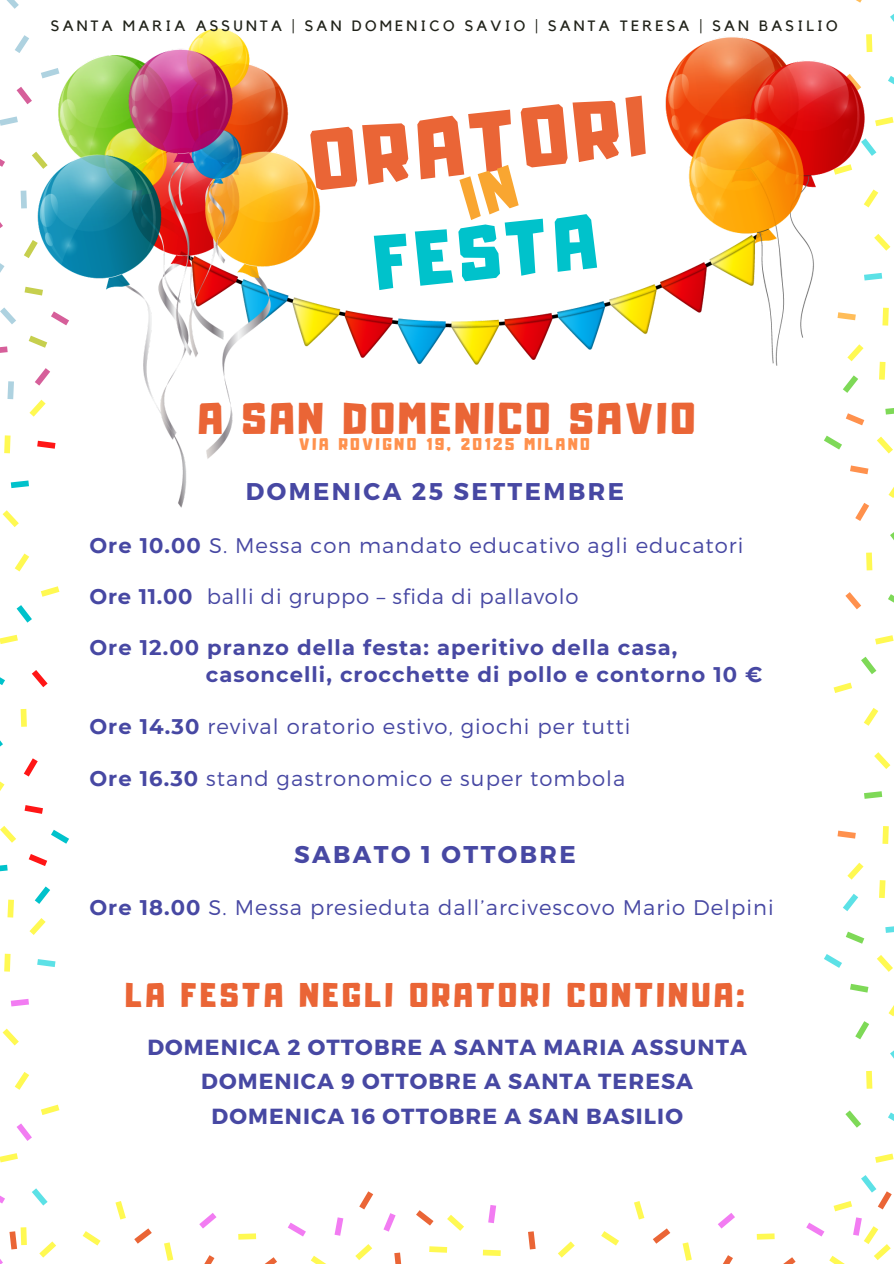
<style>
.page{position:relative;width:894px;height:1264px;background:#fff}
.page>*{position:absolute;margin:0;border:0;box-sizing:border-box;transform-origin:0 0}
.t1{font:74.85px "Adumu";color:#ea6536}
.t2{font:68.1px "Adumu";color:#00c2cb}
.t3{font:39.15px "Adumu";letter-spacing:.1em;color:#ea6536}
.t4{font:30.15px "Adumu";letter-spacing:.125em;color:#ea6536}
.t5{font:700 24.15px "Montserrat";letter-spacing:.1em;color:#4748a3}
.t6{font:700 21.9px/34.7px "Montserrat";letter-spacing:.05em;color:#4748a3;text-align:center}
.t7{font:300 21.15px "Montserrat";letter-spacing:.05em;color:#4748a3}
.t8{font:700 21.15px/26.5px "Montserrat";letter-spacing:.05em;color:#4748a3}
.t9{font:15px "Kollektif";letter-spacing:.21em;color:#202219}
.t10{font:15px "Adumu";letter-spacing:.195em;color:#ff914d}
.s1{font-weight:700}
</style>
<div class="page">
<svg style="left:0;top:677px;width:5px;height:8px"></svg>
<svg style="left:0;top:781px;width:4px;height:10px"></svg>
<svg style="left:0;top:864px;width:8px;height:8px"></svg>
<svg style="left:0;top:826px;width:16px;height:16px"></svg>
<svg style="left:25px;top:805px;width:18px;height:8px"></svg>
<svg style="left:24px;top:758px;width:14px;height:18px"></svg>
<svg style="left:29px;top:854px;width:18px;height:12px"></svg>
<svg style="left:51px;top:830px;width:18px;height:13px"></svg>
<svg style="left:21px;top:709px;width:6px;height:17px"></svg>
<svg style="left:32px;top:670px;width:16px;height:17px"></svg>
<svg style="left:35px;top:886px;width:15px;height:17px"></svg>
<svg style="left:0;top:740px;width:3px;height:7px"></svg>
<svg style="left:7px;top:899px;width:7px;height:18px"></svg>
<svg style="left:0;top:635px;width:18px;height:9px"></svg>
<svg style="left:41px;top:586px;width:18px;height:10px"></svg>
<svg style="left:17px;top:605px;width:15px;height:17px"></svg>
<svg style="left:0;top:1195px;width:5px;height:8px"></svg>
<svg style="left:32px;top:1188px;width:16px;height:17px"></svg>
<svg style="left:0;top:1153px;width:18px;height:9px"></svg>
<svg style="left:15px;top:1072px;width:14px;height:17px"></svg>
<svg style="left:11px;top:999px;width:18px;height:7px"></svg>
<svg style="left:3px;top:1028px;width:16px;height:17px"></svg>
<svg style="left:41px;top:1104px;width:18px;height:11px"></svg>
<svg style="left:17px;top:1123px;width:15px;height:17px"></svg>
<svg style="left:37px;top:959px;width:18px;height:8px"></svg>
<svg style="left:4px;top:953px;width:7px;height:18px"></svg>
<svg style="left:29px;top:918px;width:17px;height:17px"></svg>
<svg style="left:888px;top:594px;width:5px;height:8px"></svg>
<svg style="left:845px;top:592px;width:15px;height:17px"></svg>
<svg style="left:875px;top:635px;width:18px;height:9px"></svg>
<svg style="left:864px;top:708px;width:14px;height:17px"></svg>
<svg style="left:864px;top:791px;width:17px;height:7px"></svg>
<svg style="left:874px;top:752px;width:16px;height:17px"></svg>
<svg style="left:833px;top:682px;width:18px;height:11px"></svg>
<svg style="left:861px;top:656px;width:15px;height:18px"></svg>
<svg style="left:837px;top:830px;width:18px;height:8px"></svg>
<svg style="left:882px;top:826px;width:6px;height:18px"></svg>
<svg style="left:847px;top:862px;width:16px;height:17px"></svg>
<svg style="left:888px;top:1112px;width:5px;height:9px"></svg>
<svg style="left:888px;top:1006px;width:5px;height:10px"></svg>
<svg style="left:885px;top:926px;width:8px;height:6px"></svg>
<svg style="left:877px;top:955px;width:15px;height:16px"></svg>
<svg style="left:850px;top:983px;width:18px;height:9px"></svg>
<svg style="left:855px;top:1021px;width:13px;height:18px"></svg>
<svg style="left:845px;top:931px;width:19px;height:12px"></svg>
<svg style="left:824px;top:954px;width:17px;height:13px"></svg>
<svg style="left:866px;top:1070px;width:6px;height:18px"></svg>
<svg style="left:845px;top:1110px;width:15px;height:17px"></svg>
<svg style="left:843px;top:893px;width:15px;height:18px"></svg>
<svg style="left:890px;top:1051px;width:3px;height:6px"></svg>
<svg style="left:879px;top:880px;width:6px;height:18px"></svg>
<svg style="left:875px;top:1153px;width:18px;height:9px"></svg>
<svg style="left:833px;top:1201px;width:18px;height:10px"></svg>
<svg style="left:723px;top:1255px;width:9px;height:8px"></svg>
<svg style="left:829px;top:1255px;width:14px;height:8px"></svg>
<svg style="left:853px;top:1217px;width:37px;height:43px"></svg>
<svg style="left:806px;top:1222px;width:18px;height:14px"></svg>
<svg style="left:861px;top:1175px;width:30px;height:34px"></svg>
<svg style="left:756px;top:1233px;width:18px;height:6px"></svg>
<svg style="left:718px;top:1213px;width:16px;height:15px"></svg>
<svg style="left:784px;top:1257px;width:11px;height:6px"></svg>
<svg style="left:682px;top:1242px;width:9px;height:18px"></svg>
<svg style="left:601px;top:1231px;width:18px;height:14px"></svg>
<svg style="left:528px;top:1231px;width:7px;height:18px"></svg>
<svg style="left:558px;top:1241px;width:16px;height:16px"></svg>
<svg style="left:634px;top:1201px;width:10px;height:18px"></svg>
<svg style="left:653px;top:1228px;width:17px;height:15px"></svg>
<svg style="left:488px;top:1205px;width:8px;height:18px"></svg>
<svg style="left:482px;top:1249px;width:18px;height:6px"></svg>
<svg style="left:447px;top:1215px;width:17px;height:15px"></svg>
<svg style="left:205px;top:1255px;width:9px;height:8px"></svg>
<svg style="left:310px;top:1256px;width:15px;height:7px"></svg>
<svg style="left:394px;top:1252px;width:7px;height:11px"></svg>
<svg style="left:355px;top:1244px;width:17px;height:16px"></svg>
<svg style="left:334px;top:1217px;width:9px;height:18px"></svg>
<svg style="left:287px;top:1222px;width:19px;height:14px"></svg>
<svg style="left:383px;top:1213px;width:12px;height:18px"></svg>
<svg style="left:359px;top:1191px;width:14px;height:18px"></svg>
<svg style="left:238px;top:1233px;width:18px;height:6px"></svg>
<svg style="left:199px;top:1213px;width:17px;height:15px"></svg>
<svg style="left:416px;top:1210px;width:17px;height:15px"></svg>
<svg style="left:266px;top:1257px;width:11px;height:6px"></svg>
<svg style="left:429px;top:1246px;width:18px;height:6px"></svg>
<svg style="left:164px;top:1242px;width:9px;height:18px"></svg>
<svg style="left:83px;top:1231px;width:18px;height:14px"></svg>
<svg style="left:9px;top:1227px;width:18px;height:22px"></svg>
<svg style="left:39px;top:1241px;width:17px;height:16px"></svg>
<svg style="left:115px;top:1201px;width:11px;height:18px"></svg>
<svg style="left:134px;top:1228px;width:18px;height:15px"></svg>
<img style="left:0;top:0;width:893px;height:572px">
<svg style="left:458px;top:164px;width:62px;height:56px"></svg>
<p class="t9" style="left:51px;top:19px;width:788px">SANTA MARIA ASSUNTA | SAN DOMENICO SAVIO | SANTA TERESA | SAN BASILIO</p>
<h1 class="t1" style="left:308px;top:131px;width:338px;rotate:-6deg">ORATORI</h1>
<h2 class="t2" style="left:372px;top:236px;width:223px;rotate:-6deg">FESTA</h2>
<h3 class="t3" style="left:198px;top:403px;width:498px">A SAN DOMENICO SAVIO</h3>
<p class="t10" style="left:299px;top:438px;width:292px">VIA ROVIGNO 19, 20125 MILANO</p>
<p class="t5" style="left:246px;top:475px;width:379px">DOMENICA 25 SETTEMBRE</p>
<p class="t7" style="left:89px;top:532px;width:655px"><span class="s1">Ore 10.00</span> S. Messa con mandato educativo agli educatori</p>
<p class="t7" style="left:89px;top:582px;width:490px"><span class="s1">Ore 11.00</span> balli di gruppo – sfida di pallavolo</p>
<p class="t8" style="left:206px;top:634px;width:558px;text-indent:-116px">Ore 12.00 pranzo della festa: aperitivo della casa, casoncelli, crocchette di pollo e contorno 10 €</p>
<p class="t7" style="left:89px;top:712px;width:542px"><span class="s1">Ore 14.30</span> revival oratorio estivo, giochi per tutti</p>
<p class="t7" style="left:89px;top:764px;width:537px"><span class="s1">Ore 16.30</span> stand gastronomico e super tombola</p>
<p class="t5" style="left:294px;top:838px;width:283px">SABATO 1 OTTOBRE</p>
<p class="t7" style="left:89px;top:893px;width:685px"><span class="s1">Ore 18.00</span> S. Messa presieduta dall’arcivescovo Mario Delpini</p>
<h3 class="t4" style="left:125px;top:982px;width:620px">LA FESTA NEGLI ORATORI CONTINUA:</h3>
<p class="t6" style="left:147px;top:1028px;width:601px">DOMENICA 2 OTTOBRE A SANTA MARIA ASSUNTA<br>DOMENICA 9 OTTOBRE A SANTA TERESA<br>DOMENICA 16 OTTOBRE A SAN BASILIO</p>
</div>
